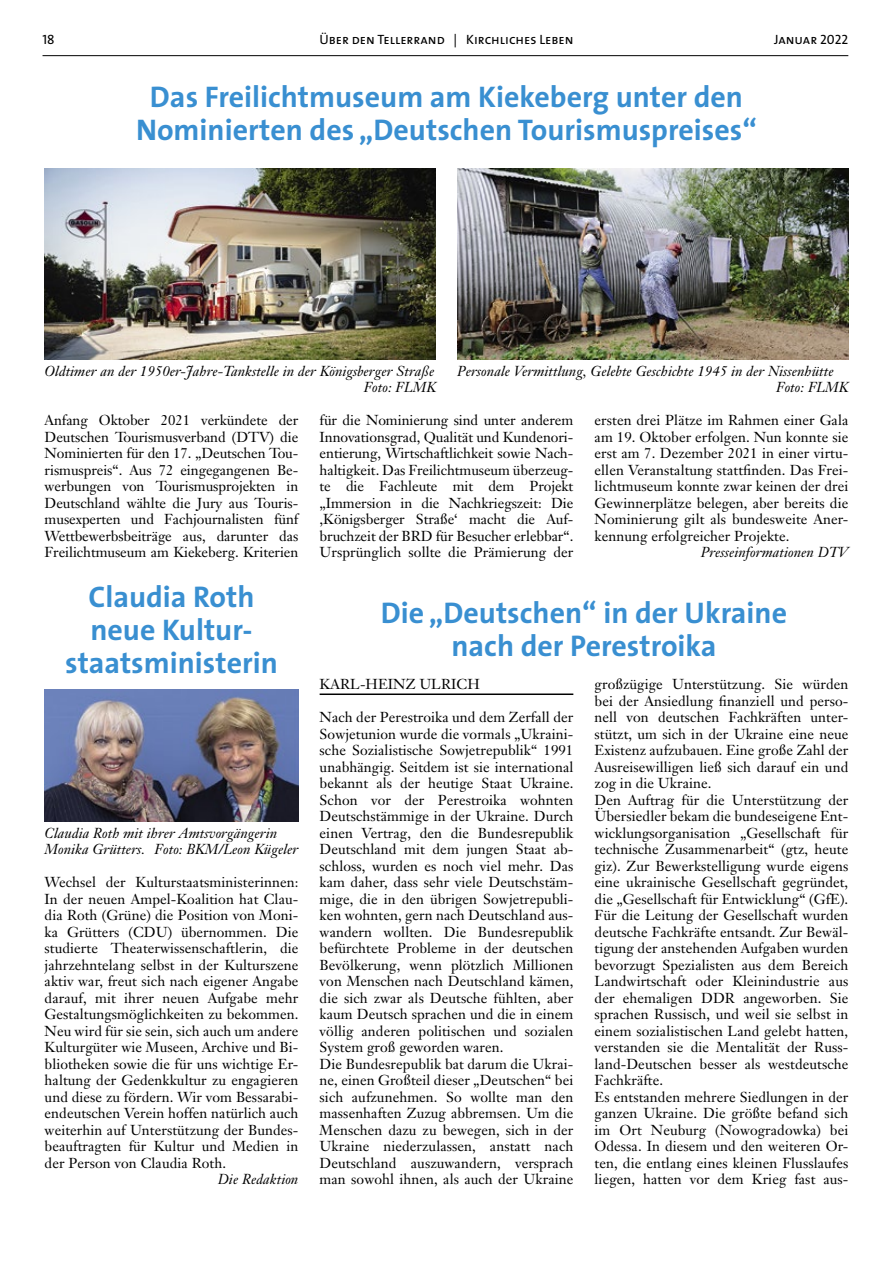
<style>
.page{position:relative;width:893px;height:1263px;background:#fff}
.page>*{position:absolute;margin:0;border:0;box-sizing:border-box;transform-origin:0 0}
.t1{font:700 30px/33px "The Sans";color:#398fd1;text-align:center}
.t2{font:14.25px/16.5px "Janson Text";letter-spacing:.005em;color:#000;text-align:justify}
.t3{font:italic 14.25px/16.5px "Janson Text";letter-spacing:.005em;color:#000}
.t4{font:13.5px "The Sans Caps";color:#000}
</style>
<div class="page">
<hr style="left:43px;top:55px;width:805px;height:1px;background:#000">
<img style="left:45px;top:168px;width:391px;height:191px">
<img style="left:457px;top:168px;width:391px;height:191px">
<img style="left:45px;top:689px;width:253px;height:132px">
<hr style="left:320px;top:693px;width:253px;height:2px;background:#000">
<p class="t4" style="left:43px;top:28px;width:14px">18</p>
<p class="t4" style="left:319px;top:28px;width:256px">Über den Tellerrand | Kirchliches Leben</p>
<p class="t4" style="left:774px;top:28px;width:76px">Januar 2022</p>
<h1 class="t1" style="left:136px;top:79px;width:622px">Das Freilichtmuseum am Kiekeberg unter den<br>Nominierten des „Deutschen Tourismuspreises“</h1>
<p class="t3" style="left:45px;top:363px;width:393px;text-align:right">Oldtimer an der 1950er-Jahre-Tankstelle in der Königsberger Straße<br>Foto: FLMK</p>
<p class="t3" style="left:776px;top:363px;width:74px;text-indent:-319px">Personale Vermittlung, Gelebte Geschichte 1945 in der Nissenhütte<br>Foto: FLMK</p>
<p class="t2" style="left:45px;top:412px;width:255px">Anfang Oktober 2021 verkündete der Deutschen Tourismusverband (DTV) die Nominierten für den 17. „Deutschen Tou&shy;rismuspreis“. Aus 72 eingegangenen Be&shy;werbungen von Tourismusprojekten in Deutschland wählte die Jury aus Touris&shy;musexperten und Fachjournalisten fünf Wettbewerbsbeiträge aus, darunter das Freilichtmuseum am Kiekeberg. Kriterien</p>
<h1 class="t1" style="left:65px;top:579px;width:214px">Claudia Roth neue Kultur&shy;staatsministerin</h1>
<p class="t3" style="left:45px;top:825px;width:255px">Claudia Roth mit ihrer Amtsvorgängerin<br>Monika Grütters. Foto: BKM/Leon Kügeler</p>
<p class="t2" style="left:45px;top:874px;width:255px">Wechsel der Kulturstaatsministerinnen:<br>In der neuen Ampel-Koalition hat Clau&shy;dia Roth (Grüne) die Position von Moni&shy;ka Grütters (CDU) übernommen. Die studierte Theaterwissenschaftlerin, die jahrzehntelang selbst in der Kulturszene aktiv war, freut sich nach eigener Angabe darauf, mit ihrer neuen Aufgabe mehr Gestaltungsmöglichkeiten zu bekommen.<br>Neu wird für sie sein, sich auch um andere Kulturgüter wie Museen, Archive und Bi&shy;bliotheken sowie die für uns wichtige Er&shy;haltung der Gedenkkultur zu engagieren und diese zu fördern. Wir vom Bessarabi&shy;endeutschen Verein hoffen natürlich auch weiterhin auf Unterstützung der Bundes&shy;beauftragten für Kultur und Medien in der Person von Claudia Roth.</p>
<p class="t3" style="left:218px;top:1171px;width:82px">Die Redaktion</p>
<p class="t2" style="left:320px;top:412px;width:255px">für die Nominierung sind unter anderem Innovationsgrad, Qualität und Kundenori&shy;entierung, Wirtschaftlichkeit sowie Nach&shy;haltigkeit. Das Freilichtmuseum überzeug&shy;te die Fachleute mit dem Projekt „Immersion in die Nachkriegszeit: Die ‚Königsberger Straße‘ macht die Auf&shy;bruchzeit der BRD für Besucher erlebbar“.<br>Ursprünglich sollte die Prämierung der</p>
<p class="t2" style="left:595px;top:412px;width:255px">ersten drei Plätze im Rahmen einer Gala am 19. Oktober erfolgen. Nun konnte sie erst am 7. Dezember 2021 in einer virtu&shy;ellen Veranstaltung stattfinden. Das Frei&shy;lichtmuseum konnte zwar keinen der drei Gewinnerplätze belegen, aber bereits die Nominierung gilt als bundesweite Aner&shy;kennung erfolgreicher Projekte.</p>
<p class="t3" style="left:701px;top:544px;width:149px">Presseinformationen DTV</p>
<h1 class="t1" style="left:381px;top:596px;width:408px">Die „Deutschen“ in der Ukraine nach der Perestroika</h1>
<p class="t2" style="left:595px;top:676px;width:255px;text-align:left">großzügige Unterstützung. Sie würden bei der Ansiedlung finanziell und perso&shy;nell von deutschen Fachkräften unter&shy;stützt, um sich in der Ukraine eine neue Existenz aufzubauen. Eine große Zahl der Ausreisewilligen ließ sich darauf ein und zog in die Ukraine.<br>Den Auftrag für die Unterstützung der Übersiedler bekam die bundeseigene Ent&shy;wicklungsorganisation „Gesellschaft für technische Zusammenarbeit“ (gtz, heute giz). Zur Bewerkstelligung wurde eigens eine ukrainische Gesellschaft gegründet, die „Gesellschaft für Entwicklung“ (GfE).<br>Für die Leitung der Gesellschaft wurden deutsche Fachkräfte entsandt. Zur Bewäl&shy;tigung der anstehenden Aufgaben wurden bevorzugt Spezialisten aus dem Bereich Landwirtschaft oder Kleinindustrie aus der ehemaligen DDR angeworben. Sie sprachen Russisch, und weil sie selbst in einem sozialistischen Land gelebt hatten, verstanden sie die Mentalität der Russ&shy;land-Deutschen besser als westdeutsche Fachkräfte.<br>Es entstanden mehrere Siedlungen in der ganzen Ukraine. Die größte befand sich im Ort Neuburg (Nowogradowka) bei Odessa. In diesem und den weiteren Or&shy;ten, die entlang eines kleinen Flusslaufes liegen, hatten vor dem Krieg fast aus-</p>
<p class="t2" style="left:320px;top:676px;width:162px">KARL-HEINZ ULRICH</p>
<p class="t2" style="left:320px;top:709px;width:255px;text-align:left">Nach der Perestroika und dem Zerfall der Sowjetunion wurde die vormals „Ukraini&shy;sche Sozialistische Sowjetrepublik“ 1991 unabhängig. Seitdem ist sie international bekannt als der heutige Staat Ukraine.<br>Schon vor der Perestroika wohnten Deutschstämmige in der Ukraine. Durch einen Vertrag, den die Bundesrepublik Deutschland mit dem jungen Staat ab&shy;schloss, wurden es noch viel mehr. Das kam daher, dass sehr viele Deutschstäm&shy;mige, die in den übrigen Sowjetrepubli&shy;ken wohnten, gern nach Deutschland aus&shy;wandern wollten. Die Bundesrepublik befürchtete Probleme in der deutschen Bevölkerung, wenn plötzlich Millionen von Menschen nach Deutschland kämen, die sich zwar als Deutsche fühlten, aber kaum Deutsch sprachen und die in einem völlig anderen politischen und sozialen System groß geworden waren.<br>Die Bundesrepublik bat darum die Ukrai&shy;ne, einen Großteil dieser „Deutschen“ bei sich aufzunehmen. So wollte man den massenhaften Zuzug abbremsen. Um die Menschen dazu zu bewegen, sich in der Ukraine niederzulassen, anstatt nach Deutschland auszuwandern, versprach man sowohl ihnen, als auch der Ukraine</p>
</div>
